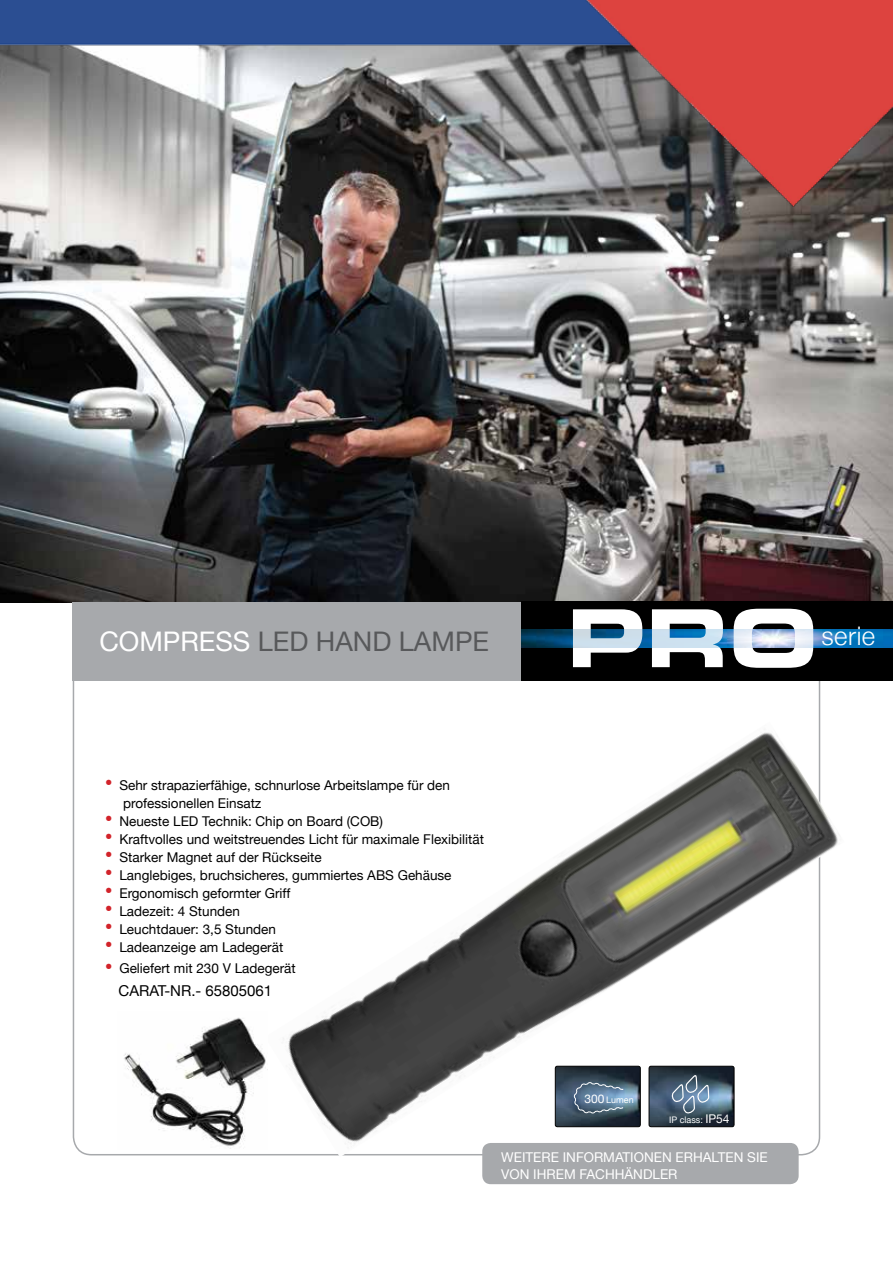
<style>
.page{position:relative;width:893px;height:1263px;background:#fff}
.page>*{position:absolute;margin:0;border:0;box-sizing:border-box;transform-origin:0 0}
.t1{font:27px "Helvetica Neue";color:#fff}
.t2{font:27px "Helvetica Neue";color:#58595b}
.t3{font:300 25.65px "Helvetica Neue";color:#fff}
.t4{font:15px "Helvetica Neue";color:#000}
.t5{font:13.5px/18px "Helvetica Neue";color:#000}
.t6{font:13.5px/16.5px "Helvetica Neue";color:#fff}
.t7{font:9px "Helvetica Neue";color:#fff}
.s1{color:#58595b}
.s2{font-size:24px;color:#d2232a}
.s3{font-size:12px}
</style>
<div class="page">
<img style="left:0;top:182px;width:893px;height:420px">
<img style="left:265px;top:722px;width:573px;height:434px">
<div style="left:73px;top:602px;width:747px;height:79px;background:#a7a9ac"></div>
<img style="left:124px;top:1011px;width:143px;height:138px">
<img style="left:555px;top:1066px;width:85px;height:61px">
<div style="left:555px;top:1066px;width:85px;height:61px;border:1px solid #000;border-radius:2px"></div>
<img style="left:649px;top:1066px;width:85px;height:61px">
<div style="left:649px;top:1066px;width:85px;height:61px;border:1px solid #000;border-radius:2px"></div>
<svg style="left:574px;top:1082px;width:50px;height:31px;background:#658099"></svg>
<svg style="left:670px;top:1070px;width:39px;height:44px;background:#5c7184"></svg>
<div style="left:482px;top:1143px;width:317px;height:41px;background:#a7a9ac;border-radius:9px"></div>
<img style="left:0;top:0;width:560px;height:182px">
<img style="left:560px;top:0;width:333px;height:213px">
<div style="left:521px;top:602px;width:372px;height:79px;background:#000"></div>
<img style="left:521px;top:629px;width:372px;height:18px">
<svg style="left:573px;top:609px;width:240px;height:59px"></svg>
<h1 class="t1" style="left:99px;top:622px;width:256px">compress <span class="s1">led HAND</span></h1>
<h1 class="t2" style="left:399px;top:622px;width:92px">lampe</h1>
<p class="t5" style="left:123px;top:777px;width:328px;text-indent:-19px"><span class="s2">•</span> Sehr strapazierfähige, schnurlose Arbeitslampe für den professionellen Einsatz</p>
<p class="t5" style="left:104px;top:813px;width:78px"><span class="s2">•</span> Neueste LED</p>
<p class="t5" style="left:202px;top:813px;width:182px">Technik: Chip on Board (COB)</p>
<p class="t5" style="left:104px;top:831px;width:381px"><span class="s2">•</span> Kraftvolles und weitstreuendes Licht für maximale Flexibilität</p>
<p class="t5" style="left:104px;top:849px;width:219px"><span class="s2">•</span> Starker M agnet auf der Rückseite</p>
<p class="t5" style="left:104px;top:867px;width:349px"><span class="s2">•</span> Langlebiges, bruchsicheres, gummiertes ABS Gehäuse</p>
<p class="t5" style="left:104px;top:885px;width:187px"><span class="s2">•</span> Ergonomisch geformter Griff</p>
<p class="t5" style="left:104px;top:903px;width:137px"><span class="s2">•</span> Ladezeit: 4 Stunden</p>
<p class="t5" style="left:104px;top:921px;width:173px"><span class="s2">•</span> Leuchtdauer: 3,5 Stunden</p>
<p class="t5" style="left:104px;top:939px;width:180px"><span class="s2">•</span> Ladeanzeige am Ladegerät</p>
<p class="t5" style="left:104px;top:960px;width:193px"><span class="s2">•</span> Geliefert mit 230 V Ladegerät</p>
<p class="t4" style="left:119px;top:980px;width:11px">CARAT</p>
<p class="t4" style="left:164px;top:980px;width:109px">-Nr.- 65805061</p>
<p class="t7" style="left:585px;top:1094px;width:51px"><span class="s3">300</span> Lumen</p>
<p class="t7" style="left:669px;top:1113px;width:62px">I P class: <span class="s3">I P54</span></p>
<p class="t6" style="left:501px;top:1150px;width:268px">Weitere I nformationen erhalten Sie von Ih rem Fachhändler</p>
<h2 class="t3" style="left:821px;top:615px;width:55px">serie</h2>
</div>
